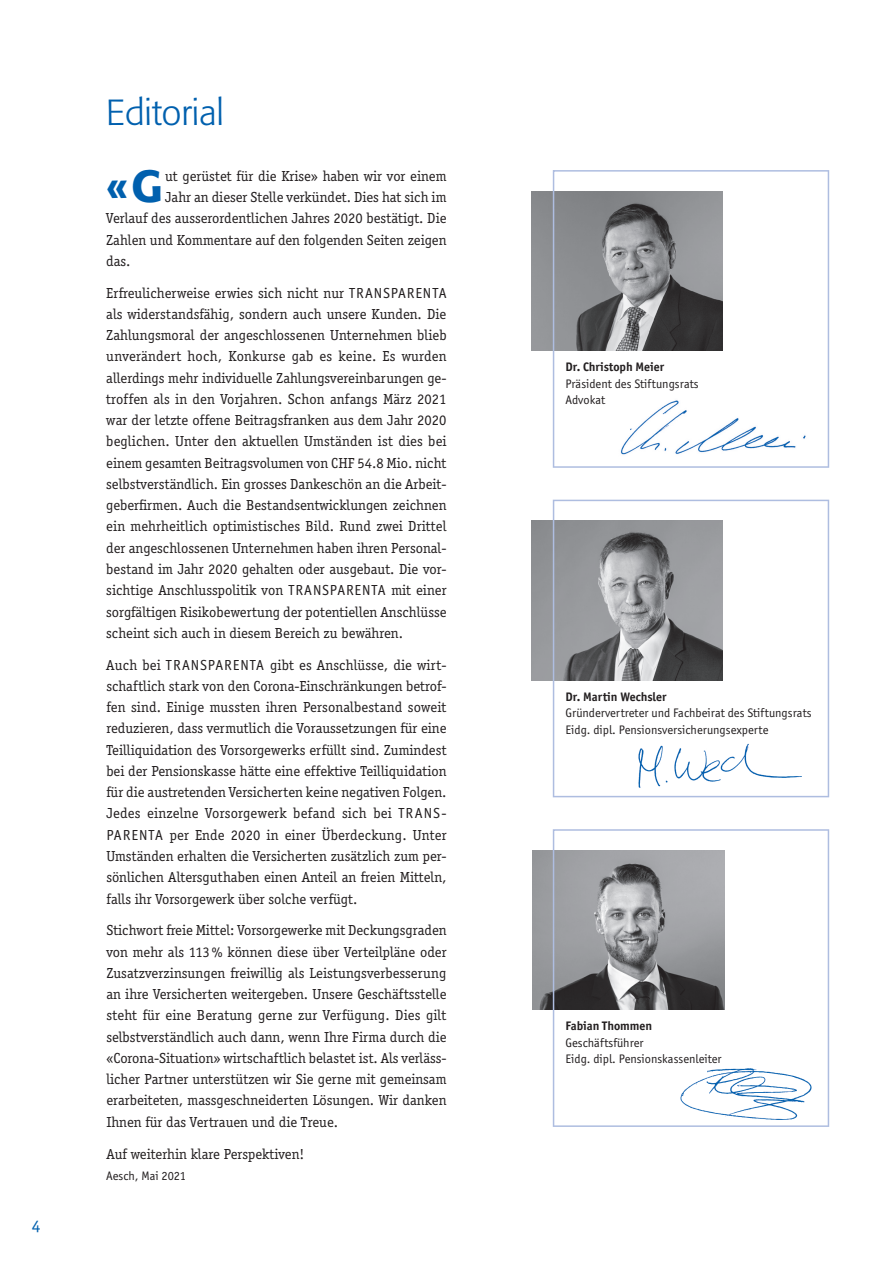
<style>
.page{position:relative;width:893px;height:1263px;background:#fff}
.page>*{position:absolute;margin:0;border:0;box-sizing:border-box;transform-origin:0 0}
.t1{font:500 44.85px "Formata";color:#0160ae}
.t2{font:300 36px "Formata";color:#0160ae}
.t3{font:18px "Officina Sans";color:#0160ae}
.t4{font:15px/21.3px "Officina Serif";color:#231f20;text-align:justify}
.t5{font:12.75px/16.5px "Officina Sans";color:#231f20}
.t6{font:700 12.75px "Officina Sans";color:#231f20}
.s1{font-family:"Officina Sans"}
</style>
<div class="page">
<img style="left:533px;top:850px;width:20px;height:160px">
<svg style="left:553px;top:829px;width:276px;height:298px"></svg>
<svg style="left:553px;top:500px;width:276px;height:297px"></svg>
<svg style="left:553px;top:170px;width:276px;height:298px"></svg>
<img style="left:617px;top:399px;width:191px;height:57px">
<img style="left:636px;top:740px;width:166px;height:50px">
<p class="t3" style="left:32px;top:1216px;width:10px">4</p>
<h2 class="t2" style="left:106px;top:91px;width:119px">Editorial</h2>
<h1 class="t1" style="left:106px;top:159px;width:58px">«G</h1>
<p class="t4" style="left:165px;top:165px;width:283px">ut gerüstet für die Krise» haben wir vor einem</p>
<p class="t4" style="left:165px;top:187px;width:283px">Jahr an dieser Stelle verkündet. Dies hat sich im</p>
<p class="t4" style="left:106px;top:208px;width:342px">Verlauf des ausserordentlichen Jahres 2020 bestätigt. Die</p>
<p class="t4" style="left:106px;top:229px;width:342px">Zahlen und Kommentare auf den folgenden Seiten zeigen</p>
<p class="t4" style="left:106px;top:250px;width:26px">das.</p>
<p class="t4" style="left:106px;top:282px;width:342px">Erfreulicherweise erwies sich nicht nur <span class="s1">TRANSPARENTA </span>als widerstandsfähig, sondern auch unsere Kunden. Die Zahlungsmoral der angeschlossenen Unternehmen blieb unverändert hoch, Konkurse gab es keine. Es wurden allerdings mehr individuelle Zahlungsvereinbarungen ge&shy;troffen als in den Vorjahren. Schon anfangs März 2021 war der letzte offene Beitragsfranken aus dem Jahr 2020 beglichen. Unter den aktuellen Umständen ist dies bei e inem gesamten Beitragsvolumen von CHF 54.8 Mio. nicht selbstverständlich. Ein grosses Dankeschön an die Arbeit&shy;geberfirmen. Auch die Bestandsentwicklungen zeichnen ein mehrheitlich optimistisches Bild. Rund zwei Drittel der angeschlossenen Unternehmen haben ihren Personal&shy;bestand im Jahr 2020 gehalten oder ausgebaut. Die vor&shy;sichtige Anschlusspolitik von <span class="s1">TRANSPARENTA</span> mit einer sorgfältigen Risikobewertung der potentiellen Anschlüsse scheint sich auch in diesem Bereich zu bewähren.</p>
<p class="t4" style="left:106px;top:654px;width:342px">Auch bei <span class="s1">TRANSPARENTA</span> gibt es Anschlüsse, die wirt&shy;schaftlich stark von den Corona-Einschränkungen betrof&shy;fen sind. Einige mussten ihren Personalbestand soweit reduzieren, dass vermutlich die Voraussetzungen für eine Teilliquidation des Vorsorgewerks erfüllt sind. Zumindest bei der Pensionskasse hätte eine effektive Teilliquidation für die austretenden Versicherten keine negativen Folgen.<br>Jedes einzelne Vorsorgewerk befand sich bei <span class="s1">TRANS-PARENTA</span> per Ende 2020 in einer Überdeckung. Unter Umständen erhalten die Versicherten zusätzlich zum per&shy;sönlichen Altersguthaben einen Anteil an freien Mitteln, falls ihr Vorsorgewerk über solche verfügt.</p>
<p class="t4" style="left:106px;top:920px;width:342px">Stichwort freie Mittel: Vorsorgewerke mit Deckungsgraden von mehr als 113 % können diese über Verteilpläne oder Zusatzverzinsungen freiwillig als Leistungsverbesserung an ihre Versicherten weitergeben. Unsere Geschäfts stelle steht für eine Beratung gerne zur Verfügung. Dies gilt selbstverständlich auch dann, wenn Ihre Firma durch die «Corona-Situation» wirtschaftlich belastet ist. Als verläss&shy;licher Partner unterstützen wir Sie gerne mit gemeinsam erarbeiteten, massgeschneiderten Lösungen. Wir danken Ihnen für das Vertrauen und die Treue.</p>
<p class="t4" style="left:106px;top:1143px;width:200px">Auf weiterhin klare Perspektiven!</p>
<p class="t5" style="left:106px;top:1167px;width:81px">Aesch, Mai 2021</p>
<p class="t6" style="left:566px;top:359px;width:100px">Dr. Christoph Meier</p>
<p class="t5" style="left:566px;top:375px;width:135px">Präsident des Stiftungsrats<br>Advokat</p>
<p class="t6" style="left:566px;top:689px;width:102px">Dr. Martin Wechsler</p>
<p class="t5" style="left:566px;top:705px;width:248px">Gründervertreter und Fachbeirat des Stiftungsrats<br>Eidg. dipl. Pensionsversicherungsexperte</p>
<p class="t6" style="left:566px;top:1018px;width:88px">Fabian Thommen</p>
<p class="t5" style="left:566px;top:1034px;width:158px">Geschäftsführer<br>Eidg. dipl. Pensionskassenleiter</p>
</div>
